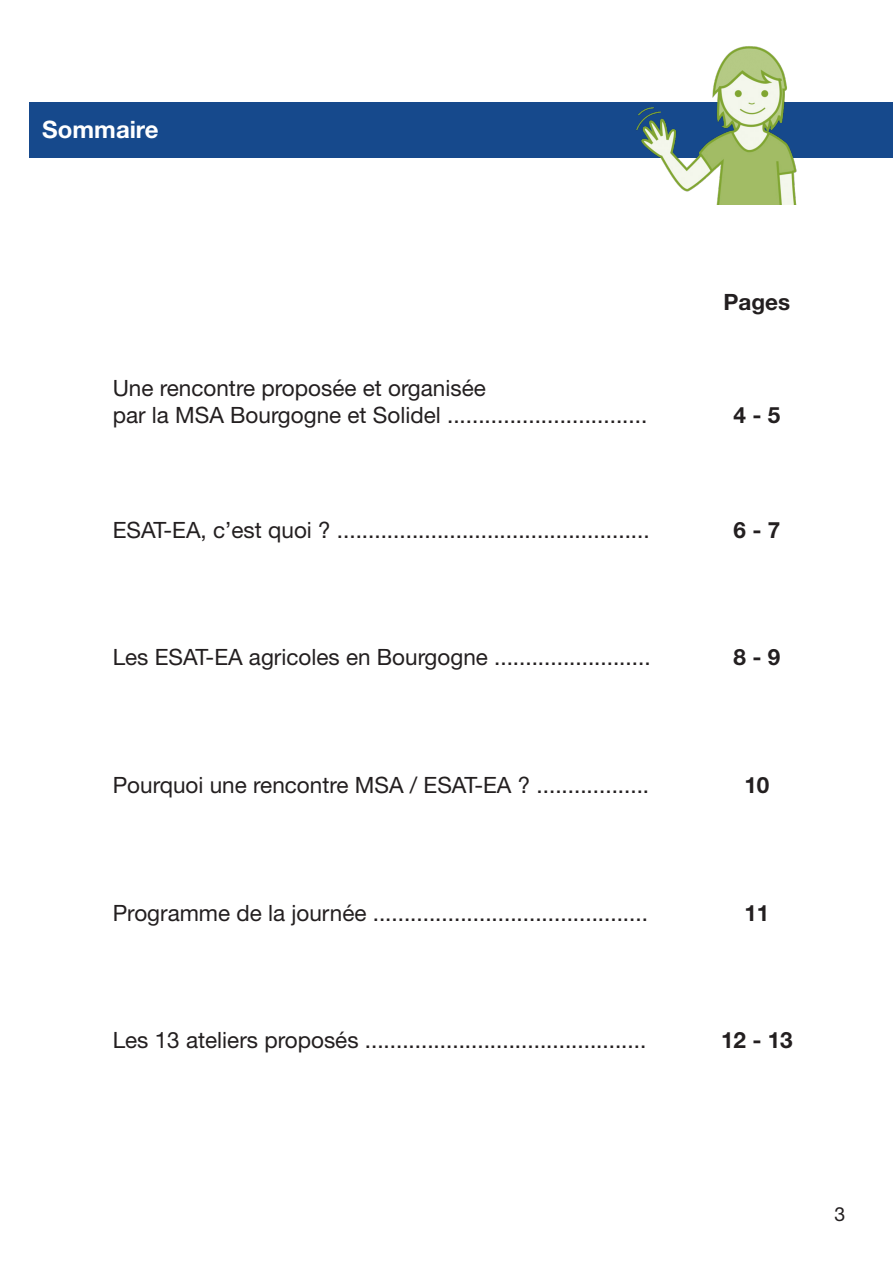
<style>
.page{position:relative;width:893px;height:1263px;background:#fff}
.page>*{position:absolute;margin:0;border:0;box-sizing:border-box;transform-origin:0 0}
.t1{font:700 24px "Helvetica Neue LT Std";color:#fff}
.t2{font:22.5px "Helvetica Neue LT Std";color:#231f20}
.t3{font:700 22.5px "Helvetica Neue LT Std";color:#231f20}
.t4{font:19.5px "Helvetica Neue LT Std";color:#231f20}
</style>
<div class="page">
<div style="left:30px;top:102px;width:863px;height:55px;background:#16498c"></div>
<img style="left:627px;top:46px;width:179px;height:158px">
<p class="t1" style="left:42px;top:115px;width:118px">Sommaire</p>
<p class="t3" style="left:724px;top:288px;width:68px">Pages</p>
<p class="t2" style="left:113px;top:374px;width:375px">Une rencontre proposée et organisée</p>
<p class="t2" style="left:113px;top:401px;width:536px">par la MSA Bourgogne et Solidel ................................</p>
<p class="t3" style="left:734px;top:401px;width:48px">4 - 5</p>
<p class="t2" style="left:113px;top:516px;width:538px">ESAT-EA, c’est quoi ? ..................................................</p>
<p class="t3" style="left:734px;top:516px;width:48px">6 - 7</p>
<p class="t2" style="left:113px;top:644px;width:539px">Les ESAT-EA agricoles en Bourgogne .........................</p>
<p class="t3" style="left:734px;top:643px;width:48px">8 - 9</p>
<p class="t2" style="left:113px;top:771px;width:538px">Pourquoi une rencontre MSA / ESAT-EA ? ..................</p>
<p class="t3" style="left:744px;top:771px;width:27px">10</p>
<p class="t2" style="left:113px;top:899px;width:537px">Programme de la journée ............................................</p>
<p class="t3" style="left:744px;top:898px;width:27px">11</p>
<p class="t2" style="left:113px;top:1027px;width:535px">Les 13 ateliers proposés .............................................</p>
<p class="t3" style="left:721px;top:1026px;width:73px">12 - 13</p>
<p class="t4" style="left:834px;top:1202px;width:12px">3</p>
</div>
